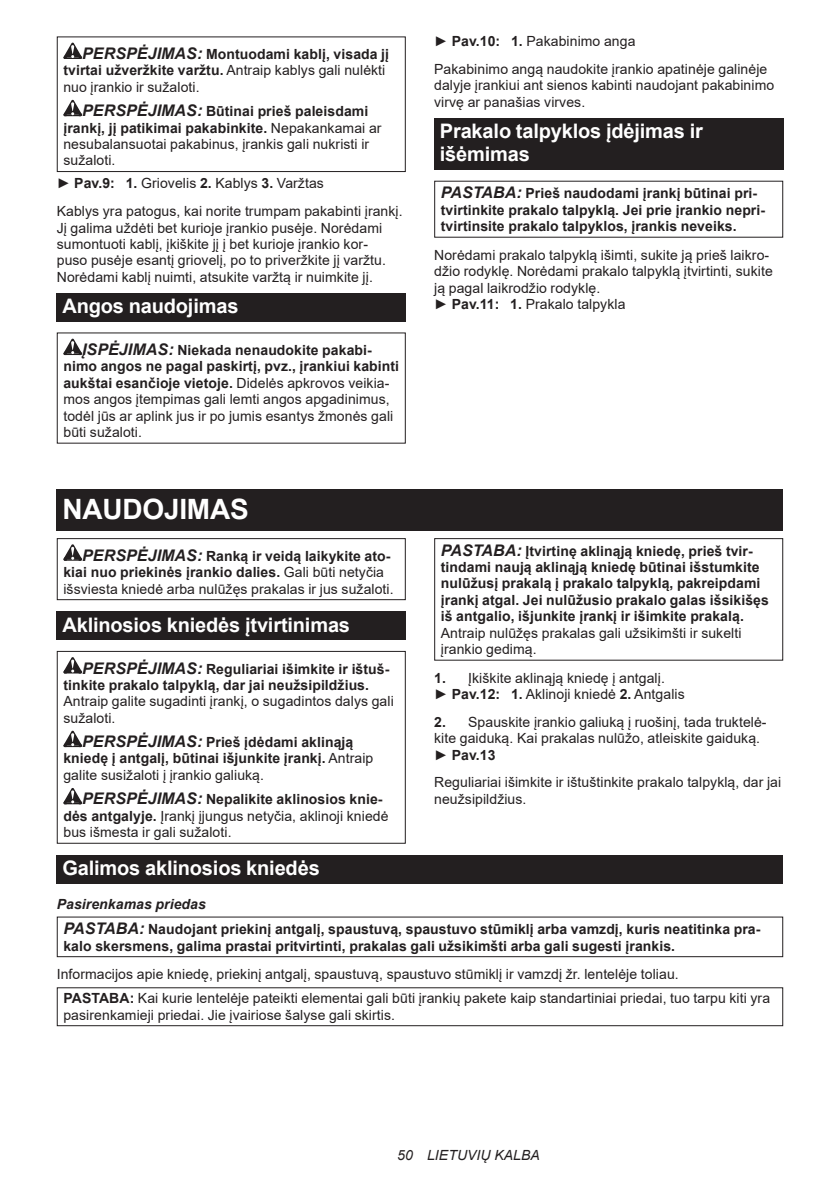
<style>
.page{position:relative;width:840px;height:1191px;background:#fff}
.page>*{position:absolute;margin:0;border:0;box-sizing:border-box;transform-origin:0 0}
.t1{font:700 28px "Arial";letter-spacing:-.01em;color:#fff}
.t2{font:700 20px/23.4px "Arial";letter-spacing:-.01em;color:#fff}
.t3{font:14px/16.4px "Arial";letter-spacing:.005em;color:#231f20}
.t4{font:700 14px/16.4px "Arial";letter-spacing:.005em;color:#231f20}
.t5{font:italic 14px "Arial";letter-spacing:.005em;color:#231f20}
.s1{font-style:italic;font-size:16px}
.s2{font-weight:400}
.s3{font-weight:700;font-style:italic;font-size:16px}
.s4{font-weight:700}
.s5{font-style:italic}
</style>
<div class="page">
<svg style="left:63px;top:43px;width:19px;height:16px"></svg>
<svg style="left:63px;top:100px;width:19px;height:16px"></svg>
<div style="left:57px;top:36px;width:348px;height:136px;border:1px solid #231f20"></div>
<div style="left:57px;top:293px;width:348px;height:28px;background:#231f20"></div>
<svg style="left:63px;top:339px;width:19px;height:16px"></svg>
<div style="left:434px;top:118px;width:348px;height:52px;background:#231f20"></div>
<div style="left:57px;top:489px;width:725px;height:41px;background:#231f20"></div>
<svg style="left:63px;top:544px;width:19px;height:17px"></svg>
<div style="left:57px;top:538px;width:348px;height:62px;border:1px solid #231f20"></div>
<div style="left:57px;top:611px;width:348px;height:29px;background:#231f20"></div>
<svg style="left:63px;top:657px;width:19px;height:16px"></svg>
<svg style="left:63px;top:730px;width:19px;height:17px"></svg>
<svg style="left:63px;top:788px;width:19px;height:16px"></svg>
<div style="left:57px;top:651px;width:348px;height:192px;border:1px solid #231f20"></div>
<div style="left:434px;top:538px;width:348px;height:122px;border:1px solid #231f20"></div>
<div style="left:57px;top:855px;width:725px;height:28px;background:#231f20"></div>
<div style="left:57px;top:916px;width:725px;height:41px;border:1px solid #231f20"></div>
<div style="left:57px;top:987px;width:725px;height:39px;border:1px solid #231f20"></div>
<p class="t4" style="left:63px;top:46px;width:327px;text-indent:19px"><span class="s1">PERSPĖJIMAS:</span> Montuodami kablį, visada jį tvirtai užveržkite varžtu. <span class="s2">Antraip kablys gali nulėkti nuo įrankio ir sužaloti.</span></p>
<p class="t3" style="left:63px;top:103px;width:319px;text-indent:19px"><span class="s3">PERSPĖJIMAS:</span> <span class="s4">Būtinai prieš paleisdami įrankį, jį patikimai pakabinkite.</span> Nepakankamai ar nesubalansuotai pakabinus, įrankis gali nukristi ir sužaloti.</p>
<p class="t3" style="left:57px;top:169px;width:347px;line-height:27.8px">► <span class="s4">Pav.9: 1.</span> Griovelis <span class="s4">2.</span> Kablys <span class="s4">3.</span> Varžtas<br>Kablys yra patogus, kai norite trumpam pakabinti įrankį.</p>
<p class="t3" style="left:57px;top:219px;width:330px">Jį galima uždėti bet kurioje įrankio pusėje. Norėdami sumontuoti kablį, įkiškite jį į bet kurioje įrankio kor&shy;puso pusėje esantį griovelį, po to priveržkite jį varžtu.<br>Norėdami kablį nuimti, atsukite varžtą ir nuimkite jį.</p>
<h2 class="t2" style="left:62px;top:294px;width:177px">Angos naudojimas</h2>
<p class="t3" style="left:63px;top:342px;width:337px;text-indent:19px"><span class="s3">ĮSPĖJIMAS:</span> <span class="s4">Niekada nenaudokite pakabi&shy;nimo angos ne pagal paskirtį, pvz., įrankiui kabinti aukštai esančioje vietoje.</span> Didelės apkrovos veikia&shy;mos angos įtempimas gali lemti angos apgadinimus, todėl jūs ar aplink jus ir po jumis esantys žmonės gali būti sužaloti.</p>
<h1 class="t1" style="left:62px;top:489px;width:188px">NAUDOJIMAS</h1>
<p class="t3" style="left:63px;top:547px;width:331px;text-indent:19px"><span class="s3">PERSPĖJIMAS:</span> <span class="s4">Ranką ir veidą laikykite ato&shy;kiai nuo priekinės įrankio dalies.</span> Gali būti netyčia išsviesta kniedė arba nulūžęs prakalas ir jus sužaloti.</p>
<h2 class="t2" style="left:62px;top:613px;width:289px">Aklinosios kniedės įtvirtinimas</h2>
<p class="t4" style="left:63px;top:660px;width:327px;text-indent:19px"><span class="s1">PERSPĖJIMAS:</span> Reguliariai išimkite ir ištuš&shy;tinkite prakalo talpyklą, dar jai neužsipildžius.</p>
<p class="t3" style="left:63px;top:693px;width:331px">Antraip galite sugadinti įrankį, o sugadintos dalys gali sužaloti.</p>
<p class="t4" style="left:63px;top:734px;width:311px;text-indent:19px"><span class="s1">PERSPĖJIMAS:</span> Prieš įdėdami aklinąją kniedę į antgalį, būtinai išjunkite įrankį. <span class="s2">Antraip galite susižaloti į įrankio galiuką.</span></p>
<p class="t3" style="left:63px;top:791px;width:326px;text-indent:19px"><span class="s3">PERSPĖJIMAS:</span> <span class="s4">Nepalikite aklinosios knie&shy;dės antgalyje.</span> Įrankį įjungus netyčia, aklinoji kniedė bus išmesta ir gali sužaloti.</p>
<p class="t3" style="left:434px;top:27px;width:334px;line-height:27.8px">► <span class="s4">Pav.10: 1.</span> Pakabinimo anga<br>Pakabinimo angą naudokite įrankio apatinėje galinėje</p>
<p class="t3" style="left:434px;top:77px;width:341px">dalyje įrankiui ant sienos kabinti naudojant pakabinimo virvę ar panašias virves.</p>
<h2 class="t2" style="left:439px;top:119px;width:264px">Prakalo talpyklos įdėjimas ir išėmimas</h2>
<p class="t4" style="left:440px;top:185px;width:325px"><span class="s1">PASTABA:</span> Prieš naudodami įrankį būtinai pri&shy;tvirtinkite prakalo talpyklą. Jei prie įrankio nepri&shy;tvirtinsite prakalo talpyklos, įrankis neveiks.</p>
<p class="t3" style="left:434px;top:246px;width:340px">Norėdami prakalo talpyklą išimti, sukite ją prieš laikro&shy;džio rodyklę. Norėdami prakalo talpyklą įtvirtinti, sukite ją pagal laikrodžio rodyklę.<br>► <span class="s4">Pav.11: 1.</span> Prakalo talpykla</p>
<p class="t4" style="left:440px;top:543px;width:329px"><span class="s1">PASTABA:</span> Įtvirtinę aklinąją kniedę, prieš tvir&shy;tindami naują aklinąją kniedę būtinai išstumkite nulūžusį prakalą į prakalo talpyklą, pakreipdami įrankį atgal. Jei nulūžusio prakalo galas išsikišęs iš antgalio, išjunkite įrankį ir išimkite prakalą.</p>
<p class="t3" style="left:440px;top:624px;width:302px">Antraip nulūžęs prakalas gali užsikimšti ir sukelti įrankio gedimą.</p>
<p class="t3" style="left:434px;top:669px;width:252px"><span class="s4">1.</span> Įkiškite aklinąją kniedę į antgalį.<br>► <span class="s4">Pav.12: 1.</span> Aklinoji kniedė <span class="s4">2.</span> Antgalis</p>
<p class="t3" style="left:434px;top:713px;width:334px"><span class="s4">2.</span> Spauskite įrankio galiuką į ruošinį, tada truktelė&shy;kite gaiduką. Kai prakalas nulūžo, atleiskite gaiduką. ► <span class="s4">Pav.13</span></p>
<p class="t3" style="left:434px;top:774px;width:348px">Reguliariai išimkite ir ištuštinkite prakalo talpyklą, dar jai neužsipildžius.</p>
<h2 class="t2" style="left:62px;top:856px;width:259px">Galimos aklinosios kniedės</h2>
<p class="t4" style="left:63px;top:891px;width:698px;line-height:25.6px;text-indent:-7px"><span class="s5">Pasirenkamas priedas<br></span><span class="s1">PASTABA:</span> Naudojant priekinį antgalį, spaustuvą, spaustuvo stūmiklį arba vamzdį, kuris neatitinka pra-</p>
<p class="t4" style="left:63px;top:937px;width:613px">kalo skersmens, galima prastai pritvirtinti, prakalas gali užsikimšti arba gali sugesti įrankis.</p>
<p class="t3" style="left:63px;top:962px;width:707px;line-height:23.8px;text-indent:-7px">Informacijos apie kniedę, priekinį antgalį, spaustuvą, spaustuvo stūmiklį ir vamzdį žr. lentelėje toliau.<br><span class="s4">PASTABA:</span> Kai kurie lentelėje pateikti elementai gali būti įrankių pakete kaip standartiniai priedai, tuo tarpu kiti yra</p>
<p class="t3" style="left:63px;top:1006px;width:333px">pasirenkamieji priedai. Jie įvairiose šalyse gali skirtis.</p>
<p class="t5" style="left:397px;top:1146px;width:144px">50 LIETUVIŲ KALBA</p>
</div>
